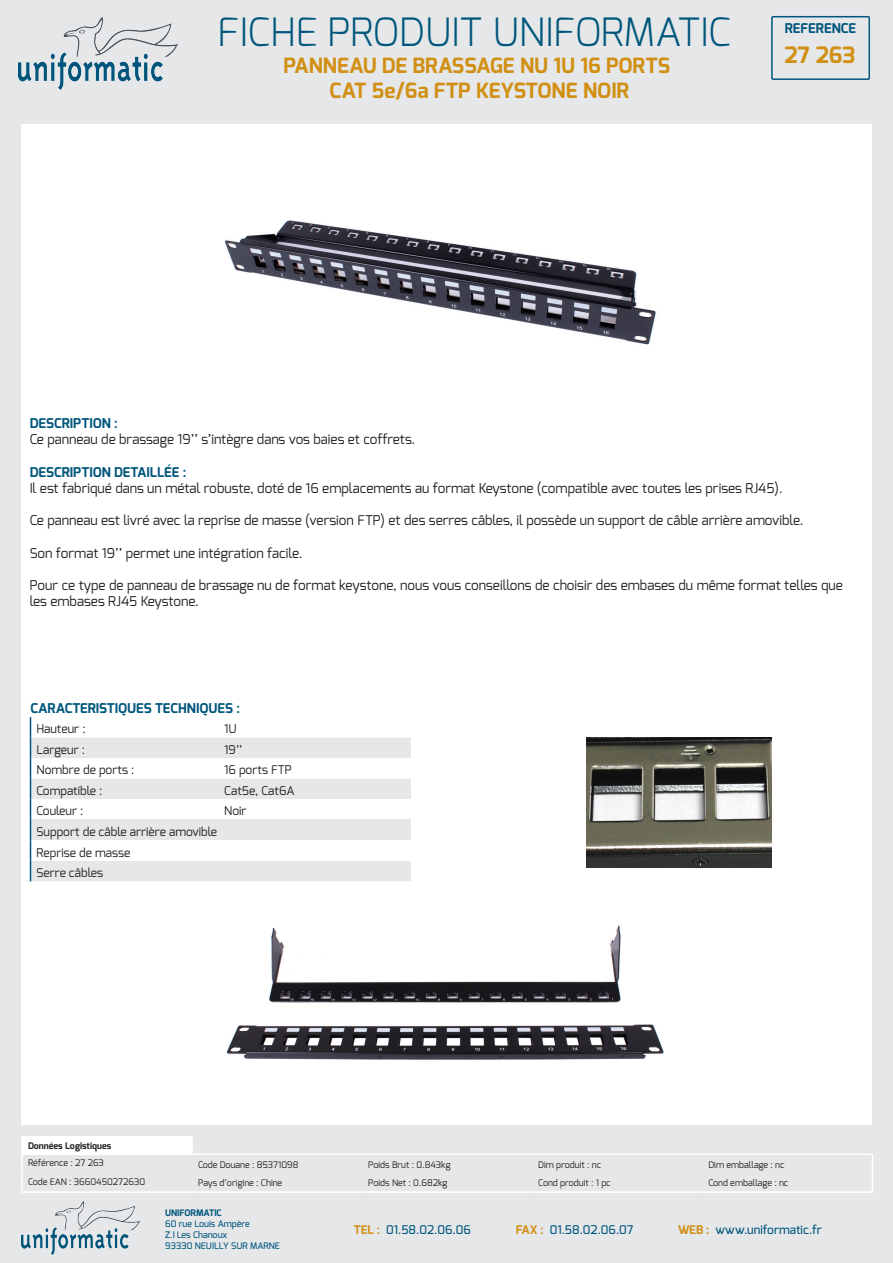
<style>
.page{position:relative;width:893px;height:1263px;background:#e6e7e9}
.page>*{position:absolute;margin:0;border:0;box-sizing:border-box;transform-origin:0 0}
.t1{font:300 39px "Exo";color:#00567c}
.t2{font:700 22.5px "Exo";color:#d19014}
.t3{font:700 21px "Exo";color:#d19014}
.t4{font:13.5px/16.2px "Exo";color:#231f20}
.t5{font:700 13.5px "Exo";color:#00567c}
.t6{font:12px "Exo";color:#231f20}
.t7{font:500 12px "Exo";color:#00567c}
.t8{font:9px "Exo";color:#231f20}
.t9{font:500 9px "Exo";color:#00567c}
.t10{font:700 9px "Exo";color:#231f20}
.t11{font:700 9px "Exo";color:#00567c}
.s1{font-weight:700;color:#d19014}
</style>
<div class="page">
<div style="left:21px;top:124px;width:851px;height:1001px;background:#fff"></div>
<img style="left:21px;top:1201px;width:118px;height:53px">
<svg style="left:30px;top:717px;width:381px;height:164px"></svg>
<img style="left:18px;top:17px;width:160px;height:73px">
<div style="left:23px;top:1137px;width:168px;height:16px;background:#fff"></div>
<hr style="left:192px;top:1153px;width:170px;height:2px;background:#fff">
<hr style="left:362px;top:1153px;width:170px;height:2px;background:#fff">
<hr style="left:532px;top:1153px;width:170px;height:2px;background:#fff">
<hr style="left:702px;top:1153px;width:171px;height:2px;background:#fff">
<svg style="left:872px;top:1155px;width:1px;height:36px"></svg>
<hr style="left:21px;top:1191px;width:171px;height:2px;background:#fff">
<hr style="left:192px;top:1191px;width:170px;height:2px;background:#fff">
<hr style="left:362px;top:1191px;width:170px;height:2px;background:#fff">
<hr style="left:532px;top:1191px;width:170px;height:2px;background:#fff">
<hr style="left:702px;top:1191px;width:171px;height:2px;background:#fff">
<hr style="left:21px;top:1136px;width:172px;height:1px;background:#fff">
<svg style="left:21px;top:1137px;width:2px;height:54px"></svg>
<svg style="left:191px;top:1137px;width:2px;height:16px"></svg>
<hr style="left:21px;top:1153px;width:171px;height:2px;background:#fff">
<svg style="left:771px;top:16px;width:100px;height:64px"></svg>
<img style="left:224px;top:220px;width:432px;height:125px">
<img style="left:226px;top:925px;width:438px;height:135px">
<img style="left:586px;top:738px;width:185px;height:129px">
<p class="t1" style="left:217px;top:7px;width:515px">FICHE PRODUIT UNIFORMATIC</p>
<p class="t3" style="left:283px;top:52px;width:388px">PANNEAU DE BRASSAGE NU 1U 16 PORTS</p>
<p class="t3" style="left:330px;top:77px;width:301px">CAT 5e/6a FTP KEYSTONE NOIR</p>
<p class="t5" style="left:785px;top:20px;width:73px">REFERENCE</p>
<p class="t2" style="left:784px;top:40px;width:73px">27 263</p>
<p class="t5" style="left:30px;top:414px;width:90px">DESCRIPTION :</p>
<p class="t4" style="left:30px;top:431px;width:387px">Ce panneau de brassage 19’’ s’intègre dans vos baies et coffrets.</p>
<p class="t5" style="left:30px;top:463px;width:158px">DESCRIPTION DETAILLÉE :</p>
<p class="t4" style="left:30px;top:480px;width:754px">Il est fabriqué dans un métal robuste, doté de 16 emplacements au format Keystone (compatible avec toutes les prises RJ45).</p>
<p class="t4" style="left:30px;top:512px;width:775px">Ce panneau est livré avec la reprise de masse (version FTP) et des serres câbles, il possède un support de câble arrière amovible.</p>
<p class="t4" style="left:30px;top:544px;width:274px">Son format 19’’ permet une intégration facile.</p>
<p class="t4" style="left:30px;top:577px;width:815px">Pour ce type de panneau de brassage nu de format keystone, nous vous conseillons de choisir des embases du même format telles que les embases RJ45 Keystone.</p>
<p class="t5" style="left:31px;top:699px;width:211px">CARACTERISTIQUES TECHNIQUES :</p>
<p class="t6" style="left:37px;top:721px;width:51px">Hauteur :</p>
<p class="t6" style="left:224px;top:721px;width:14px">1U</p>
<p class="t6" style="left:37px;top:742px;width:50px">Largeur :</p>
<p class="t6" style="left:224px;top:742px;width:20px">19’’</p>
<p class="t6" style="left:37px;top:762px;width:99px">Nombre de ports :</p>
<p class="t6" style="left:224px;top:762px;width:69px">16 ports FTP</p>
<p class="t6" style="left:37px;top:783px;width:67px">Compatible :</p>
<p class="t6" style="left:224px;top:783px;width:72px">Cat5e, Cat6A</p>
<p class="t6" style="left:37px;top:803px;width:48px">Couleur :</p>
<p class="t6" style="left:224px;top:803px;width:24px">Noir</p>
<p class="t6" style="left:37px;top:824px;width:182px">Support de câble arrière amovible</p>
<p class="t6" style="left:37px;top:844px;width:95px">Reprise de masse</p>
<p class="t6" style="left:37px;top:865px;width:68px">Serre câbles</p>
<p class="t10" style="left:28px;top:1140px;width:85px">Données Logistiques</p>
<p class="t8" style="left:28px;top:1157px;width:77px">Référence : 27 263</p>
<p class="t8" style="left:198px;top:1158px;width:102px">Code Douane : 85371098</p>
<p class="t8" style="left:368px;top:1158px;width:84px">Poids Brut : 0.843kg</p>
<p class="t8" style="left:538px;top:1158px;width:64px">Dim produit : nc</p>
<p class="t8" style="left:708px;top:1158px;width:78px">Dim emballage : nc</p>
<p class="t8" style="left:28px;top:1176px;width:119px">Code EAN : 3660450272630</p>
<p class="t8" style="left:198px;top:1177px;width:86px">Pays d’origine : Chine</p>
<p class="t8" style="left:368px;top:1177px;width:81px">Poids Net : 0.682kg</p>
<p class="t8" style="left:538px;top:1177px;width:74px">Cond produit : 1 pc</p>
<p class="t8" style="left:708px;top:1177px;width:82px">Cond emballage : nc</p>
<p class="t7" style="left:354px;top:1222px;width:119px"><span class="s1">TEL :</span> 01.58.02.06.06</p>
<p class="t7" style="left:516px;top:1222px;width:119px"><span class="s1">FAX :</span> 01.58.02.06.07</p>
<p class="t7" style="left:678px;top:1222px;width:145px"><span class="s1">WEB :</span> www.uniformatic.fr</p>
<p class="t11" style="left:165px;top:1207px;width:58px">UNIFORMATIC</p>
<p class="t9" style="left:165px;top:1218px;width:86px">60 rue Louis Ampère</p>
<p class="t9" style="left:165px;top:1229px;width:64px">Z.I Les Chanoux</p>
<p class="t9" style="left:165px;top:1239px;width:116px">93330 NEUILLY SUR MARNE</p>
</div>
